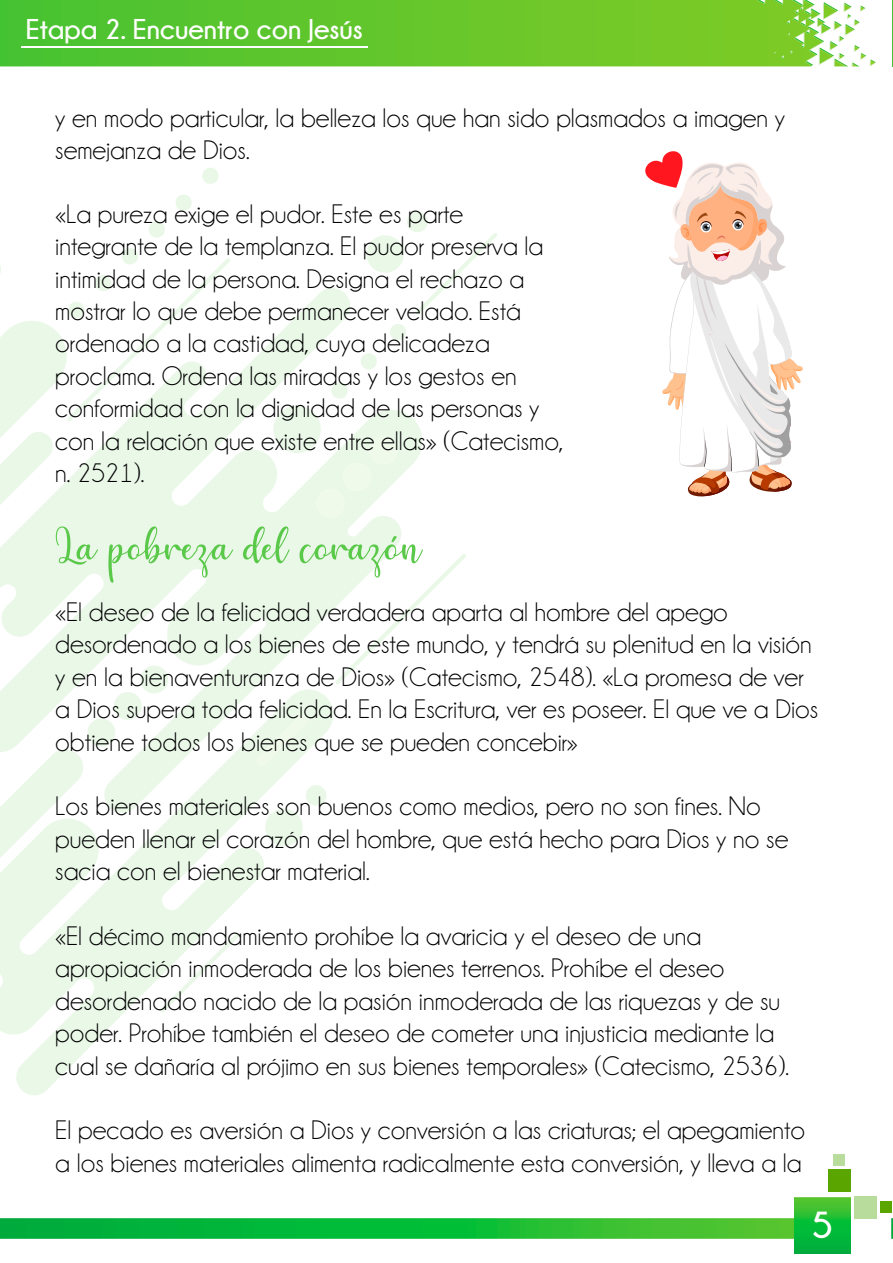
<style>
.page{position:relative;width:893px;height:1263px;background:#fff}
.page>*{position:absolute;margin:0;border:0;box-sizing:border-box;transform-origin:0 0}
.t1{font:700 37.5px "Champagne&Limousines";color:#fff}
.t2{font:700 28.5px "Champagne&Limousines";color:#fff}
.t3{font:27px/32.4px "Champagne&Limousines";color:#000}
</style>
<div class="page">
<svg style="left:0;top:813px;width:264px;height:282px;fill:#eaf8e8"></svg>
<svg style="left:0;top:288px;width:422px;height:525px"></svg>
<svg style="left:0;top:665px;width:168px;height:193px"></svg>
<svg style="left:257px;top:714px;width:52px;height:51px;background:#edf9eb"></svg>
<svg style="left:331px;top:382px;width:17px;height:17px"></svg>
<svg style="left:360px;top:324px;width:47px;height:45px"></svg>
<svg style="left:271px;top:406px;width:126px;height:111px"></svg>
<svg style="left:263px;top:785px;width:64px;height:61px"></svg>
<svg style="left:160px;top:934px;width:79px;height:78px"></svg>
<svg style="left:202px;top:168px;width:17px;height:16px"></svg>
<svg style="left:0;top:194px;width:230px;height:311px"></svg>
<svg style="left:365px;top:212px;width:132px;height:103px"></svg>
<img style="left:0;top:0;width:764px;height:66px">
<svg style="left:764px;top:0;width:112px;height:66px"></svg>
<hr style="left:22px;top:47px;width:346px;height:1px;background:#fff">
<div style="left:828px;top:1169px;width:22px;height:23px;background:#5ba500"></div>
<div style="left:880px;top:1201px;width:12px;height:12px;background:#5ba500"></div>
<div style="left:854px;top:1196px;width:23px;height:22px;background:#b8dc9c"></div>
<img style="left:0;top:1218px;width:794px;height:21px">
<img style="left:794px;top:1197px;width:57px;height:57px">
<div style="left:833px;top:1154px;width:12px;height:12px;background:#b8dc9c"></div>
<img style="left:892px;top:0;width:1px;height:66px">
<svg style="left:892px;top:1218px;width:1px;height:21px"></svg>
<svg style="left:56px;top:526px;width:42px;height:39px;background:#ceeec9"></svg>
<svg style="left:108px;top:526px;width:125px;height:57px;background:#d7f1d3"></svg>
<svg style="left:243px;top:526px;width:47px;height:37px;background:#c2eabc"></svg>
<svg style="left:645px;top:151px;width:158px;height:346px"></svg>
<svg style="left:300px;top:536px;width:166px;height:148px"></svg>
<p class="t2" style="left:26px;top:13px;width:339px">Etapa 2. Encuentro con Jesús</p>
<p class="t3" style="left:55px;top:102px;width:731px">y en modo particular, la belleza los que han sido plasmados a imagen y semejanza de Dios.</p>
<p class="t3" style="left:55px;top:198px;width:510px">«La pureza exige el pudor. Este es parte integrante de la templanza. El pudor preserva la intimidad de la persona. Designa el rechazo a mostrar lo que debe permanecer velado. Está ordenado a la castidad, cuya delicadeza proclama. Ordena las miradas y los gestos en conformidad con la dignidad de las personas y con la relación que existe entre ellas» (Catecismo, n. 2521).</p>
<p class="t3" style="left:55px;top:596px;width:765px">«El deseo de la felicidad verdadera aparta al hombre del apego desordenado a los bienes de este mundo, y tendrá su plenitud en la visión y en la bienaventuranza de Dios» (Catecismo, 2548). «La promesa de ver a Dios supera toda felicidad. En la Escritura, ver es poseer. El que ve a Dios obtiene todos los bienes que se pueden concebir»</p>
<p class="t3" style="left:55px;top:790px;width:735px">Los bienes materiales son buenos como medios, pero no son fines. No pueden llenar el corazón del hombre, que está hecho para Dios y no se sacia con el bienestar material.</p>
<p class="t3" style="left:55px;top:920px;width:735px">«El décimo mandamiento prohíbe la avaricia y el deseo de una apropiación inmoderada de los bienes terrenos. Prohíbe el deseo desordenado nacido de la pasión inmoderada de las riquezas y de su poder. Prohíbe también el deseo de cometer una injusticia mediante la cual se dañaría al prójimo en sus bienes temporales» (Catecismo, 2536).</p>
<p class="t3" style="left:55px;top:1114px;width:751px">El pecado es aversión a Dios y conversión a las criaturas; el apegamiento a los bienes materiales alimenta radicalmente esta conversión, y lleva a la</p>
<h1 class="t1" style="left:812px;top:1204px;width:22px">5</h1>
</div>
